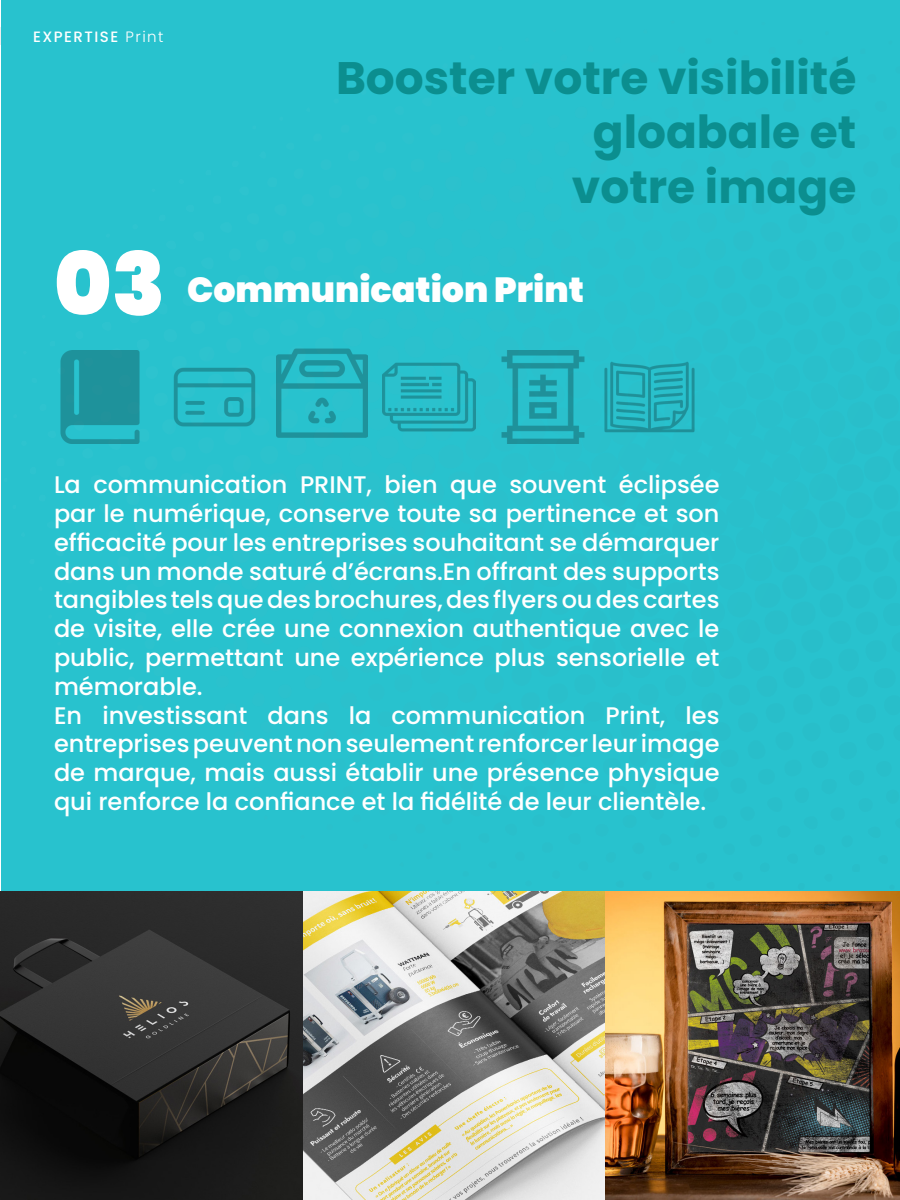
<style>
.page{position:relative;width:900px;height:1200px;background:#fff}
.page>*{position:absolute;margin:0;border:0;box-sizing:border-box;transform-origin:0 0}
.t1{font:900 87.15px "Poppins";color:#fff}
.t2{font:700 45.45px/54.6px "Poppins";color:#0b8e8f;text-align:right}
.t3{font:900 34.95px "Poppins";color:#fff}
.t4{font:500 24px/28.8px "Poppins";color:#fff;text-align:justify}
.t5{font:500 15px "Poppins";letter-spacing:.1em;color:#fff}
.s1{font-weight:300}
</style>
<div class="page">
<div style="left:1px;top:0;width:899px;height:1200px;background:#28c2ce"></div>
<img style="left:0;top:891px;width:303px;height:309px">
<svg style="left:303px;top:891px;width:303px;height:309px;background:#acaa9f"></svg>
<img style="left:606px;top:891px;width:294px;height:309px">
<img style="left:174px;top:367px;width:81px;height:60px">
<img style="left:501px;top:350px;width:84px;height:93px">
<img style="left:604px;top:361px;width:91px;height:72px">
<img style="left:276px;top:348px;width:92px;height:90px">
<img style="left:60px;top:350px;width:80px;height:93px">
<img style="left:383px;top:362px;width:93px;height:70px">
<p class="t5" style="left:33px;top:28px;width:132px">EXPERTISE <span class="s1">Print</span></p>
<p class="t1" style="left:54px;top:234px;width:113px">03</p>
<p class="t2" style="left:336px;top:51px;width:522px">Booster votre visibilité gloabale et<br>votre image</p>
<p class="t3" style="left:187px;top:269px;width:398px">Communication Print</p>
<p class="t4" style="left:54px;top:471px;width:667px">La communication PRINT, bien que souvent éclipsée par le numérique, conserve toute sa pertinence et son efficacité pour les entreprises souhaitant se démarquer dans un monde saturé d’écrans.En offrant des supports tangibles tels que des brochures, des flyers ou des cartes de visite, elle crée une connexion authentique avec le public, permettant une expérience plus sensorielle et mémorable.</p>
<p class="t4" style="left:54px;top:701px;width:667px">En investissant dans la communication Print, les entreprises peuvent non seulement renforcer leur image de marque, mais aussi établir une présence physique qui renforce la confiance et la fidélité de leur clientèle.</p>
</div>
